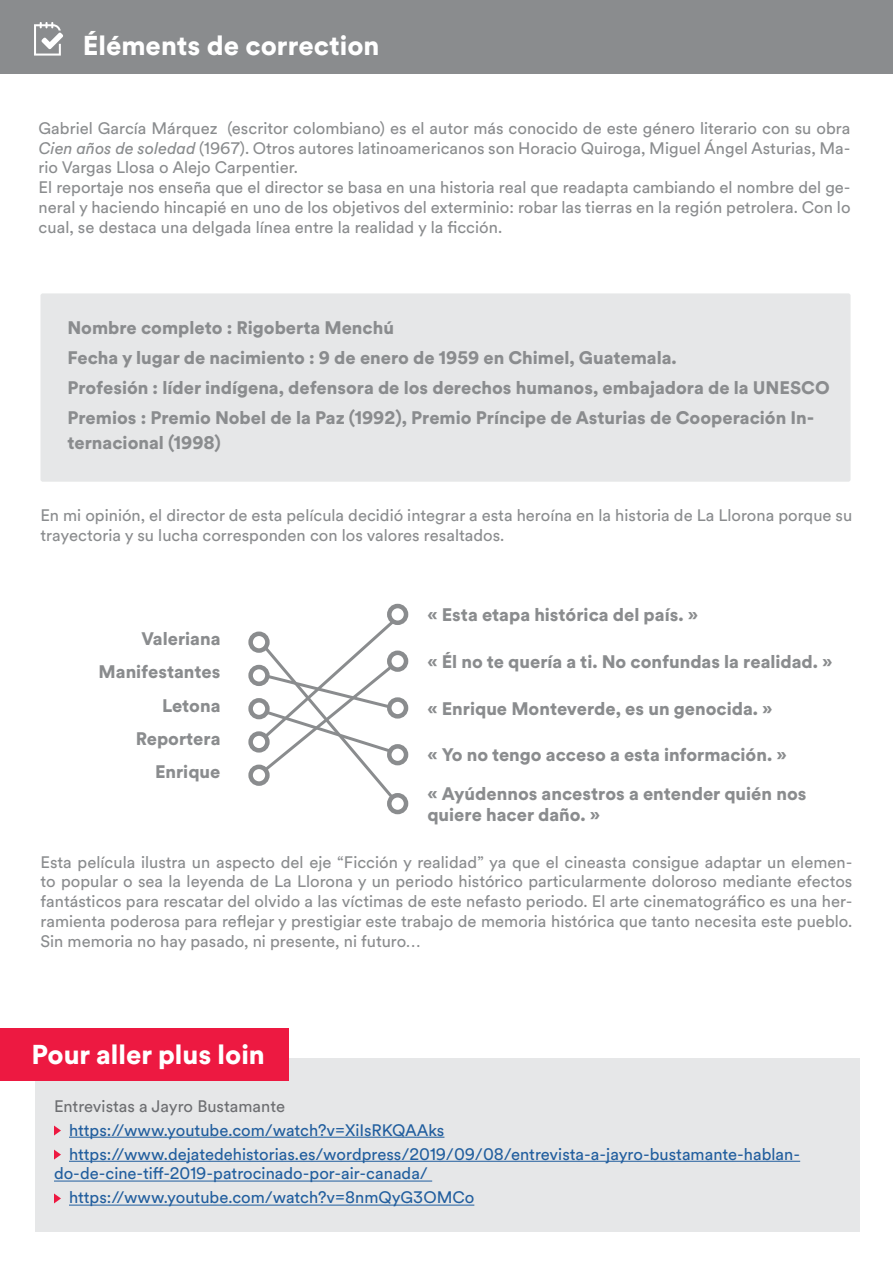
<style>
.page{position:relative;width:893px;height:1263px;background:#fff}
.page>*{position:absolute;margin:0;border:0;box-sizing:border-box;transform-origin:0 0}
.t1{font:900 27px "Circular Spotify Text";color:#fff}
.t2{font:900 18px/33.3px "Circular Spotify Text";color:#8a8c8e}
.t3{font:16.5px/19.8px "Circular Spotify Text";color:#8a8c8e}
.t4{font:16.5px/24px "Circular Spotify Text";color:#215e9e}
.t5{font:16.5px "Circular Spotify Text";color:#6d6e71}
.s1{font-style:italic}
</style>
<div class="page">
<div style="left:0;top:0;width:893px;height:74px;background:#8a8c8e"></div>
<svg style="left:34px;top:22px;width:29px;height:34px"></svg>
<div style="left:40px;top:293px;width:810px;height:189px;background:#e6e7e8"></div>
<div style="left:248px;top:631px;width:22px;height:22px;border:4px solid #8a8c8e;border-radius:50%"></div>
<div style="left:248px;top:665px;width:22px;height:21px;border:4px solid #8a8c8e;border-radius:50%"></div>
<div style="left:248px;top:698px;width:22px;height:21px;border:4px solid #8a8c8e;border-radius:50%"></div>
<div style="left:248px;top:731px;width:22px;height:21px;border:4px solid #8a8c8e;border-radius:50%"></div>
<div style="left:248px;top:765px;width:22px;height:21px;border:4px solid #8a8c8e;border-radius:50%"></div>
<div style="left:387px;top:604px;width:21px;height:21px;border:4px solid #8a8c8e;border-radius:50%"></div>
<div style="left:387px;top:650px;width:21px;height:22px;border:4px solid #8a8c8e;border-radius:50%"></div>
<div style="left:387px;top:697px;width:21px;height:22px;border:4px solid #8a8c8e;border-radius:50%"></div>
<div style="left:387px;top:744px;width:21px;height:21px;border:4px solid #8a8c8e;border-radius:50%"></div>
<div style="left:387px;top:793px;width:21px;height:21px;border:4px solid #8a8c8e;border-radius:50%"></div>
<svg style="left:260px;top:616px;width:139px;height:185px"></svg>
<div style="left:35px;top:1058px;width:825px;height:174px;background:#e6e7e8"></div>
<div style="left:0;top:1028px;width:289px;height:53px;background:#ed1941"></div>
<hr style="left:69px;top:1137px;width:375px;height:1px;background:#215e9e">
<hr style="left:69px;top:1161px;width:731px;height:1px;background:#215e9e">
<hr style="left:54px;top:1180px;width:378px;height:1px;background:#215e9e">
<hr style="left:69px;top:1205px;width:405px;height:1px;background:#215e9e">
<svg style="left:54px;top:1125px;width:7px;height:10px"></svg>
<svg style="left:54px;top:1149px;width:7px;height:10px"></svg>
<svg style="left:54px;top:1193px;width:7px;height:10px"></svg>
<h1 class="t1" style="left:83px;top:27px;width:298px">Éléments de correction</h1>
<p class="t3" style="left:39px;top:119px;width:813px">Gabriel García Márquez (escritor colombiano) es el autor más conocido de este género literario con su obra <span class="s1">Cien años de soledad</span> (1967). Otros autores latinoamericanos son Horacio Quiroga, Miguel Ángel Asturias, Ma&shy;rio Vargas Llosa o Alejo Carpentier.<br>El reportaje nos enseña que el director se basa en una historia real que readapta cambiando el nombre del ge&shy;neral y haciendo hincapié en uno de los objetivos del exterminio: robar las tierras en la región petrolera. Con lo cual, se destaca una delgada línea entre la realidad y la ficción.</p>
<p class="t2" style="left:68px;top:313px;width:764px;line-height:30.2px">Nombre completo : Rigoberta Menchú<br>Fecha y lugar de nacimiento : 9 de enero de 1959 en Chimel, Guatemala.<br>Profesión : líder indígena, defensora de los derechos humanos, embajadora de la UNESCO Premios : Premio Nobel de la Paz (1992), Premio Príncipe de Asturias de Cooperación In-</p>
<p class="t2" style="left:68px;top:427px;width:155px">ternacional (1998)</p>
<p class="t3" style="left:40px;top:506px;width:813px">En mi opinión, el director de esta película decidió integrar a esta heroína en la historia de La Llorona porque su trayectoria y su lucha corresponden con los valores resaltados.</p>
<p class="t2" style="left:427px;top:598px;width:272px">« Esta etapa histórica del país. »</p>
<p class="t2" style="left:427px;top:645px;width:407px">« Él no te quería a ti. No confundas la realidad. »</p>
<p class="t2" style="left:427px;top:692px;width:347px">« Enrique Monteverde, es un genocida. »</p>
<p class="t2" style="left:427px;top:736px;width:381px;line-height:38.1px">« Yo no tengo acceso a esta información. »<br>« Ayúdennos ancestros a entender quién nos</p>
<p class="t2" style="left:427px;top:798px;width:174px">quiere hacer daño. »</p>
<p class="t3" style="left:40px;top:852px;width:813px;text-align:justify">Esta película ilustra un aspecto del eje “Ficción y realidad” ya que el cineasta consigue adaptar un elemen&shy;to popular o sea la leyenda de La Llorona y un periodo histórico particularmente doloroso mediante efectos fantásticos para rescatar del olvido a las víctimas de este nefasto periodo. El arte cinematográfico es una her&shy;ramienta poderosa para reflejar y prestigiar este trabajo de memoria histórica que tanto necesita este pueblo.<br>Sin memoria no hay pasado, ni presente, ni futuro…</p>
<p class="t2" style="left:99px;top:622px;width:123px;text-align:right">Valeriana<br>Manifestantes<br>Letona<br>Reportera<br>Enrique</p>
<h1 class="t1" style="left:32px;top:1036px;width:235px">Pour aller plus loin</h1>
<p class="t5" style="left:54px;top:1094px;width:233px">Entrevistas a Jayro Bustamante</p>
<p class="t4" style="left:69px;top:1118px;width:733px">https://www.youtube.com/watch?v=XiIsRKQAAks https://www.dejatedehistorias.es/wordpress/2019/09/08/entrevista-a-jayro-bustamante-hablan-</p>
<p class="t4" style="left:69px;top:1162px;width:407px;text-indent:-15px">do-de-cine-tiff-2019-patrocinado-por-air-canada/ https://www.youtube.com/watch?v=8nmQyG3OMCo</p>
</div>
